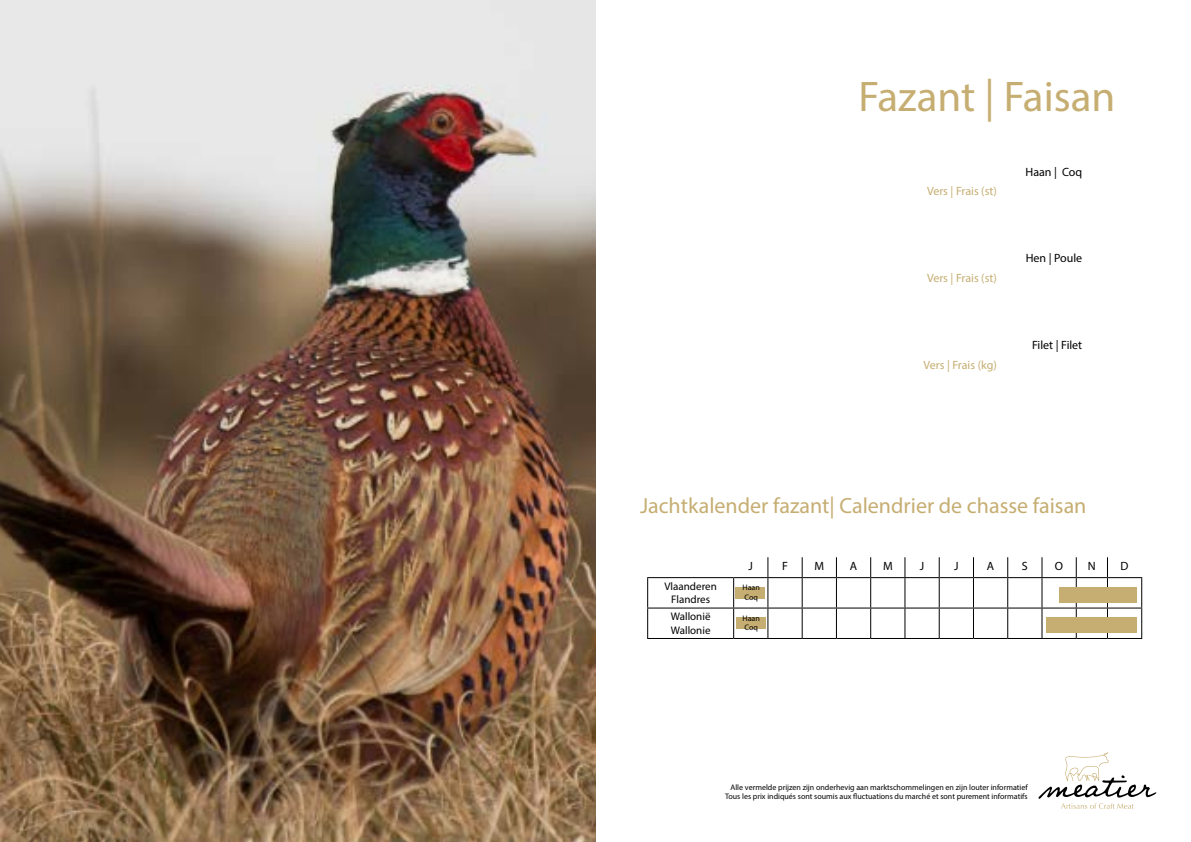
<style>
.page{position:relative;width:1191px;height:842px;background:#fff}
.page>*{position:absolute;margin:0;border:0;box-sizing:border-box;transform-origin:0 0}
.t1{font:43px "Myriad Pro";color:#c6ae72}
.t2{font:22px "Myriad Pro";color:#c6ae72}
.t3{font:12px "Myriad Pro";color:#c6ae72}
.t4{font:12px "Myriad Pro";color:#000}
.t5{font:11px/13.2px "Myriad Pro";color:#000;text-align:center}
.t6{font:8px/9.6px "Myriad Pro";color:#000}
</style>
<div class="page">
<img style="left:0;top:0;width:595px;height:842px">
<svg style="left:1038px;top:752px;width:118px;height:57px"></svg>
<svg style="left:801px;top:557px;width:1px;height:50px"></svg>
<svg style="left:836px;top:557px;width:1px;height:50px"></svg>
<svg style="left:870px;top:557px;width:1px;height:50px"></svg>
<svg style="left:904px;top:557px;width:1px;height:50px"></svg>
<svg style="left:938px;top:557px;width:1px;height:50px"></svg>
<svg style="left:973px;top:557px;width:1px;height:50px"></svg>
<svg style="left:1007px;top:557px;width:1px;height:50px"></svg>
<svg style="left:1041px;top:557px;width:1px;height:50px"></svg>
<svg style="left:1075px;top:557px;width:1px;height:50px"></svg>
<svg style="left:1107px;top:557px;width:1px;height:50px"></svg>
<hr style="left:647px;top:608px;width:1px;height:30px;background:#000">
<hr style="left:733px;top:608px;width:1px;height:30px;background:#000">
<hr style="left:767px;top:608px;width:1px;height:30px;background:#000">
<hr style="left:801px;top:608px;width:1px;height:30px;background:#000">
<hr style="left:836px;top:608px;width:1px;height:30px;background:#000">
<hr style="left:870px;top:608px;width:1px;height:30px;background:#000">
<hr style="left:904px;top:608px;width:1px;height:30px;background:#000">
<hr style="left:938px;top:608px;width:1px;height:30px;background:#000">
<hr style="left:973px;top:608px;width:1px;height:30px;background:#000">
<hr style="left:1007px;top:608px;width:1px;height:30px;background:#000">
<hr style="left:1041px;top:608px;width:1px;height:30px;background:#000">
<hr style="left:1075px;top:608px;width:1px;height:30px;background:#000">
<hr style="left:1107px;top:608px;width:1px;height:30px;background:#000">
<hr style="left:1141px;top:608px;width:1px;height:30px;background:#000">
<hr style="left:647px;top:638px;width:86px;height:1px;background:#000">
<hr style="left:733px;top:638px;width:35px;height:1px;background:#000">
<hr style="left:768px;top:638px;width:34px;height:1px;background:#000">
<hr style="left:802px;top:638px;width:34px;height:1px;background:#000">
<hr style="left:836px;top:638px;width:34px;height:1px;background:#000">
<hr style="left:870px;top:638px;width:35px;height:1px;background:#000">
<hr style="left:905px;top:638px;width:34px;height:1px;background:#000">
<hr style="left:939px;top:638px;width:34px;height:1px;background:#000">
<hr style="left:973px;top:638px;width:34px;height:1px;background:#000">
<hr style="left:1007px;top:638px;width:35px;height:1px;background:#000">
<hr style="left:1042px;top:638px;width:34px;height:1px;background:#000">
<hr style="left:1076px;top:638px;width:31px;height:1px;background:#000">
<hr style="left:1107px;top:638px;width:35px;height:1px;background:#000">
<hr style="left:647px;top:577px;width:86px;height:1px;background:#000">
<svg style="left:647px;top:578px;width:1px;height:29px"></svg>
<hr style="left:647px;top:607px;width:86px;height:1px;background:#000">
<svg style="left:767px;top:557px;width:1px;height:50px"></svg>
<hr style="left:733px;top:577px;width:35px;height:1px;background:#000">
<svg style="left:733px;top:578px;width:1px;height:29px"></svg>
<hr style="left:768px;top:577px;width:34px;height:1px;background:#000">
<hr style="left:802px;top:577px;width:34px;height:1px;background:#000">
<hr style="left:836px;top:577px;width:34px;height:1px;background:#000">
<hr style="left:870px;top:577px;width:35px;height:1px;background:#000">
<hr style="left:905px;top:577px;width:34px;height:1px;background:#000">
<hr style="left:939px;top:577px;width:34px;height:1px;background:#000">
<hr style="left:973px;top:577px;width:34px;height:1px;background:#000">
<hr style="left:1007px;top:577px;width:35px;height:1px;background:#000">
<hr style="left:1042px;top:577px;width:34px;height:1px;background:#000">
<hr style="left:1076px;top:577px;width:31px;height:1px;background:#000">
<hr style="left:1107px;top:577px;width:35px;height:1px;background:#000">
<svg style="left:1141px;top:578px;width:1px;height:29px"></svg>
<hr style="left:733px;top:607px;width:35px;height:1px;background:#000">
<hr style="left:768px;top:607px;width:34px;height:1px;background:#000">
<hr style="left:802px;top:607px;width:34px;height:1px;background:#000">
<hr style="left:836px;top:607px;width:34px;height:1px;background:#000">
<hr style="left:870px;top:607px;width:35px;height:1px;background:#000">
<hr style="left:905px;top:607px;width:34px;height:1px;background:#000">
<hr style="left:939px;top:607px;width:34px;height:1px;background:#000">
<hr style="left:973px;top:607px;width:34px;height:1px;background:#000">
<hr style="left:1007px;top:607px;width:35px;height:1px;background:#000">
<hr style="left:1042px;top:607px;width:34px;height:1px;background:#000">
<hr style="left:1076px;top:607px;width:31px;height:1px;background:#000">
<hr style="left:1107px;top:607px;width:35px;height:1px;background:#000">
<div style="left:1059px;top:587px;width:77px;height:15px;background:#c6ae72"></div>
<div style="left:1045px;top:617px;width:91px;height:15px;background:#c6ae72"></div>
<div style="left:735px;top:587px;width:30px;height:12px;background:#c6ae72"></div>
<div style="left:736px;top:617px;width:29px;height:12px;background:#c6ae72"></div>
<h1 class="t1" style="left:858px;top:70px;width:258px">Fazant | Faisan</h1>
<h3 class="t3" style="left:927px;top:184px;width:71px">Vers | Frais (st)</h3>
<h3 class="t3" style="left:927px;top:270px;width:71px">Vers | Frais (st)</h3>
<h3 class="t3" style="left:923px;top:357px;width:75px">Vers | Frais (kg)</h3>
<h3 class="t4" style="left:1025px;top:164px;width:58px">Haan | Coq</h3>
<h3 class="t4" style="left:1025px;top:250px;width:58px">Hen | Poule</h3>
<h3 class="t4" style="left:1032px;top:337px;width:52px">Filet | Filet</h3>
<h2 class="t2" style="left:640px;top:492px;width:448px">Jachtkalender fazant| Calendrier de chasse faisan</h2>
<h3 class="t5" style="left:664px;top:579px;width:54px">Vlaanderen<br>Flandres</h3>
<h3 class="t5" style="left:671px;top:610px;width:41px;text-align:left">Wallonië<br>Wallonie</h3>
<h3 class="t4" style="left:748px;top:559px;width:6px">J</h3>
<h3 class="t4" style="left:782px;top:559px;width:7px">F</h3>
<h3 class="t4" style="left:814px;top:559px;width:11px">M</h3>
<h3 class="t4" style="left:850px;top:559px;width:9px">A</h3>
<h3 class="t4" style="left:883px;top:559px;width:11px">M</h3>
<h3 class="t4" style="left:920px;top:559px;width:6px">J</h3>
<h3 class="t4" style="left:954px;top:559px;width:6px">J</h3>
<h3 class="t4" style="left:987px;top:559px;width:9px">A</h3>
<h3 class="t4" style="left:1022px;top:559px;width:7px">S</h3>
<h3 class="t4" style="left:1055px;top:559px;width:10px">O</h3>
<h3 class="t4" style="left:1088px;top:559px;width:9px">N</h3>
<h3 class="t4" style="left:1120px;top:559px;width:9px">D</h3>
<p class="t6" style="left:742px;top:583px;width:19px">Haan<br>Coq</p>
<p class="t6" style="left:742px;top:613px;width:19px">Haan<br>Coq</p>
<p class="t6" style="left:725px;top:782px;width:304px;text-align:right">Alle vermelde prijzen zijn onderhevig aan marktschommelingen en zijn louter informatief<br>Tous les prix indiqués sont soumis aux fluctuations du marché et sont purement informatifs</p>
</div>
